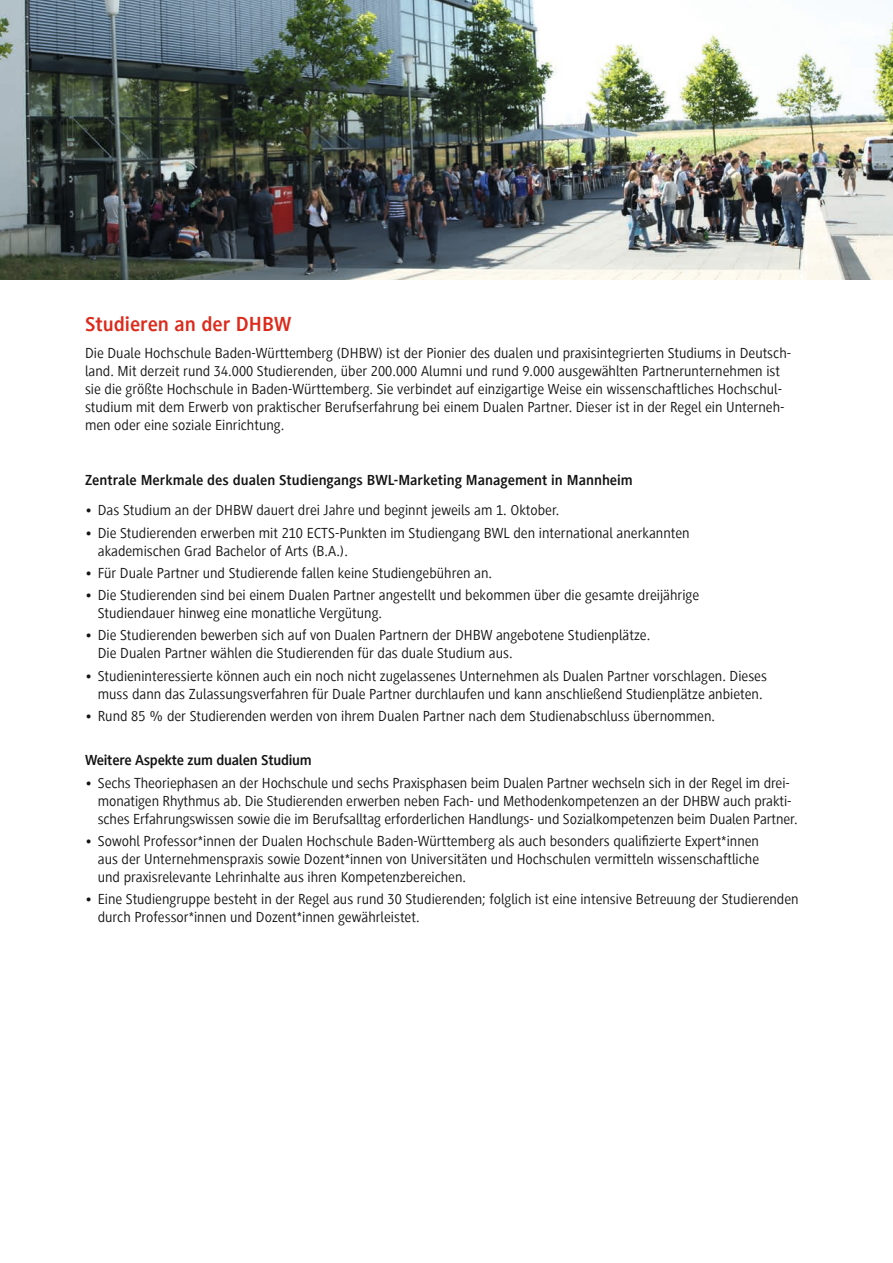
<style>
.page{position:relative;width:893px;height:1263px;background:#fff}
.page>*{position:absolute;margin:0;border:0;box-sizing:border-box;transform-origin:0 0}
.t1{font:700 21px "Generis Sans Com";color:#dc2a1b}
.t2{font:15px/18px "Generis Sans Com";color:#131413}
.t3{font:700 15px "Generis Sans Com";color:#131413}
</style>
<div class="page">
<img style="left:0;top:0;width:893px;height:280px">
<h1 class="t1" style="left:85px;top:313px;width:208px">Studieren an der DHBW</h1>
<p class="t2" style="left:85px;top:344px;width:708px">Die Duale Hochschule Baden-Württemberg (DHBW) ist der Pionier des dualen und praxisintegrierten Studiums in Deutsch&shy;land. Mit derzeit rund 34.000 Studierenden, über 200.000 Alumni und rund 9.000 ausgewählten Partnerunternehmen ist sie die größte Hochschule in Baden-Württemberg. Sie verbindet auf einzigartige Weise ein wissenschaftliches Hochschul&shy;studium mit dem Erwerb von praktischer Berufserfahrung bei einem Dualen Partner. Dieser ist in der Regel ein Unterneh&shy;men oder eine soziale Einrichtung.</p>
<p class="t3" style="left:85px;top:471px;width:549px">Zentrale Merkmale des dualen Studiengangs BWL-Marketing Management in Mannheim</p>
<p class="t2" style="left:85px;top:501px;width:476px">• Das Studium an der DHBW dauert drei Jahre und beginnt jeweils am 1. Oktober.</p>
<p class="t2" style="left:98px;top:524px;width:593px;text-indent:-13px">• Die Studierenden erwerben mit 210 ECTS-Punkten im Studiengang BWL den international anerkannten akademischen Grad Bachelor of Arts (B.A.).</p>
<p class="t2" style="left:85px;top:564px;width:409px">• Für Duale Partner und Studierende fallen keine Studiengebühren an.</p>
<p class="t2" style="left:98px;top:586px;width:603px;text-indent:-13px">• Die Studierenden sind bei einem Dualen Partner angestellt und bekommen über die gesamte dreijährige<br>Studiendauer hinweg eine monatliche Vergütung.</p>
<p class="t2" style="left:98px;top:626px;width:554px;text-indent:-13px">• Die Studierenden bewerben sich auf von Dualen Partnern der DHBW angebotene Studienplätze.<br>Die Dualen Partner wählen die Studierenden für das duale Studium aus.</p>
<p class="t2" style="left:85px;top:667px;width:683px;text-align:center">• Studieninteressierte können auch ein noch nicht zugelassenes Unternehmen als Dualen Partner vorschlagen. Dieses muss dann das Zulassungsverfahren für Duale Partner durchlaufen und kann anschließend Studienplätze anbieten.</p>
<p class="t2" style="left:85px;top:707px;width:632px">• Rund 85 % der Studierenden werden von ihrem Dualen Partner nach dem Studienabschluss übernommen.</p>
<p class="t3" style="left:85px;top:752px;width:228px">Weitere Aspekte zum dualen Studium</p>
<p class="t2" style="left:98px;top:774px;width:701px;text-indent:-13px">• Sechs Theoriephasen an der Hochschule und sechs Praxisphasen beim Dualen Partner wechseln sich in der Regel im drei&shy;monatigen Rhythmus ab. Die Studierenden erwerben neben Fach- und Methodenkompetenzen an der DHBW auch prakti&shy;sches Erfahrungswissen sowie die im Berufsalltag erforderlichen Handlungs- und Sozialkompetenzen beim Dualen Partner.</p>
<p class="t2" style="left:98px;top:832px;width:663px;text-align:justify;text-indent:-13px">• Sowohl Professor*innen der Dualen Hochschule Baden-Württemberg als auch besonders qualifizierte Expert*innen aus der Unternehmenspraxis sowie Dozent*innen von Universitäten und Hochschulen vermitteln wissenschaftliche und praxisrelevante Lehrinhalte aus ihren Kompetenzbereichen.</p>
<p class="t2" style="left:98px;top:890px;width:702px;text-indent:-13px">• Eine Studiengruppe besteht in der Regel aus rund 30 Studierenden; folglich ist eine intensive Betreuung der Studierenden durch Professor*innen und Dozent*innen gewährleistet.</p>
</div>
